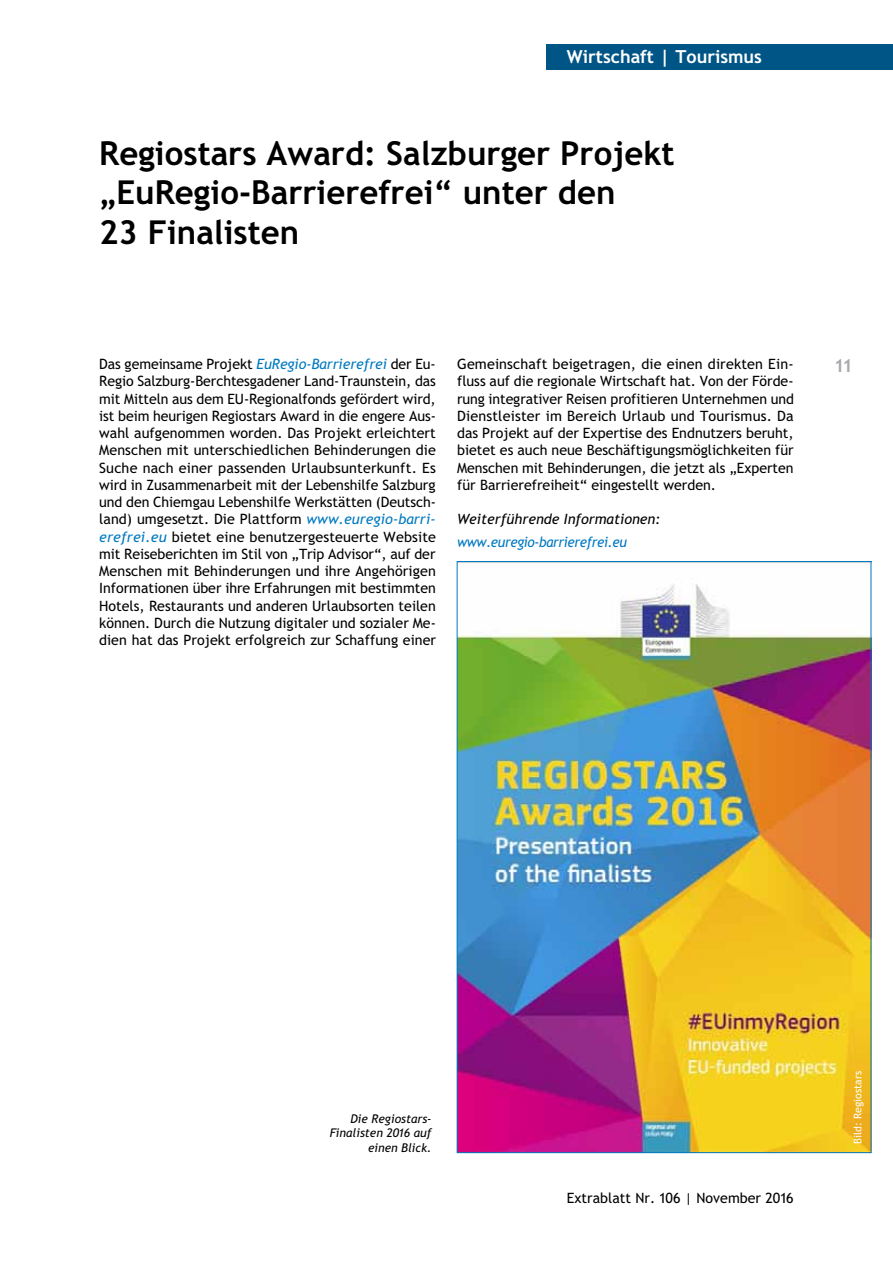
<style>
.page{position:relative;width:893px;height:1263px;background:#fff}
.page>*{position:absolute;margin:0;border:0;box-sizing:border-box;transform-origin:0 0}
.t1{font:700 33px/39.6px "Trebuchet SBG2";color:#000}
.t2{font:700 18px "Trebuchet SBG2";color:#fff}
.t3{font:700 18px "Trebuchet SBG2";color:#a7a9ac}
.t4{font:14.25px/17.2px "Trebuchet SBG2";color:#000;text-align:justify}
.t5{font:italic 14.25px "Trebuchet SBG2";color:#000}
.t6{font:italic 14.25px "Trebuchet SBG2";letter-spacing:-.025em;color:#0079c1;scale:.95 1}
.t7{font:italic 12px/14.4px "Trebuchet SBG2";color:#000;text-align:right}
.t8{font:10.5px "Trebuchet SBG2";color:#fff}
.s1{font-style:italic;color:#0079c1}
</style>
<div class="page">
<div style="left:546px;top:44px;width:347px;height:25px;background:#005587"></div>
<img style="left:459px;top:584px;width:410px;height:567px">
<p class="t2" style="left:567px;top:46px;width:197px">Wirtschaft | Tourismus</p>
<h1 class="t1" style="left:99px;top:133px;width:577px">Regiostars Award: Salzburger Projekt „EuRegio-Barrierefrei“ unter den<br>23 Finalisten</h1>
<p class="t4" style="left:99px;top:356px;width:338px">Das gemeinsame Projekt <span class="s1">EuRegio-Barrierefrei</span> der Eu-Regio Salzburg-Berchtesgadener Land-Traunstein, das mit Mitteln aus dem EU-Regionalfonds gefördert wird, ist beim heurigen Regiostars Award in die engere Aus&shy;wahl aufgenommen worden. Das Projekt erleichtert Menschen mit unterschiedlichen Behinderungen die Suche nach einer passenden Urlaubsunterkunft. Es wird in Zusammenarbeit mit der Lebenshilfe Salzburg und den Chiemgau Lebenshilfe Werkstätten (Deutsch&shy;land) umgesetzt. Die Plattform <span class="s1">www.euregio-barri&shy;erefrei.eu</span> bietet eine benutzergesteuerte Website mit Reiseberichten im Stil von „Trip Advisor“, auf der Menschen mit Behinderungen und ihre Angehörigen Informationen über ihre Erfahrungen mit bestimmten Hotels, Restaurants und anderen Urlaubsorten teilen können. Durch die Nutzung digitaler und sozialer Me&shy;dien hat das Projekt erfolgreich zur Schaffung einer</p>
<p class="t4" style="left:457px;top:356px;width:338px">Gemeinschaft beigetragen, die einen direkten Ein&shy;fluss auf die regionale Wirtschaft hat. Von der Förde&shy;rung integrativer Reisen profitieren Unternehmen und Dienstleister im Bereich Urlaub und Tourismus. Da das Projekt auf der Expertise des Endnutzers beruht, bietet es auch neue Beschäftigungsmöglichkeiten für Menschen mit Behinderungen, die jetzt als „Experten für Barrierefreiheit“ eingestellt werden.</p>
<p class="t5" style="left:457px;top:510px;width:205px">Weiterführende Informationen:</p>
<p class="t6" style="left:457px;top:534px;width:180px">www.euregio-barrierefrei.eu</p>
<p class="t3" style="left:835px;top:354px;width:18px">11</p>
<p class="t7" style="left:330px;top:1112px;width:103px">Die Regiostars-<br>Finalisten 2016 auf einen Blick.</p>
<p class="t4" style="left:567px;top:1190px;width:228px">Extrablatt Nr. 106 | November 2016</p>
<p class="t8" style="left:851px;top:1144px;width:74px;rotate:-90deg">Bild: Regiostars</p>
</div>
